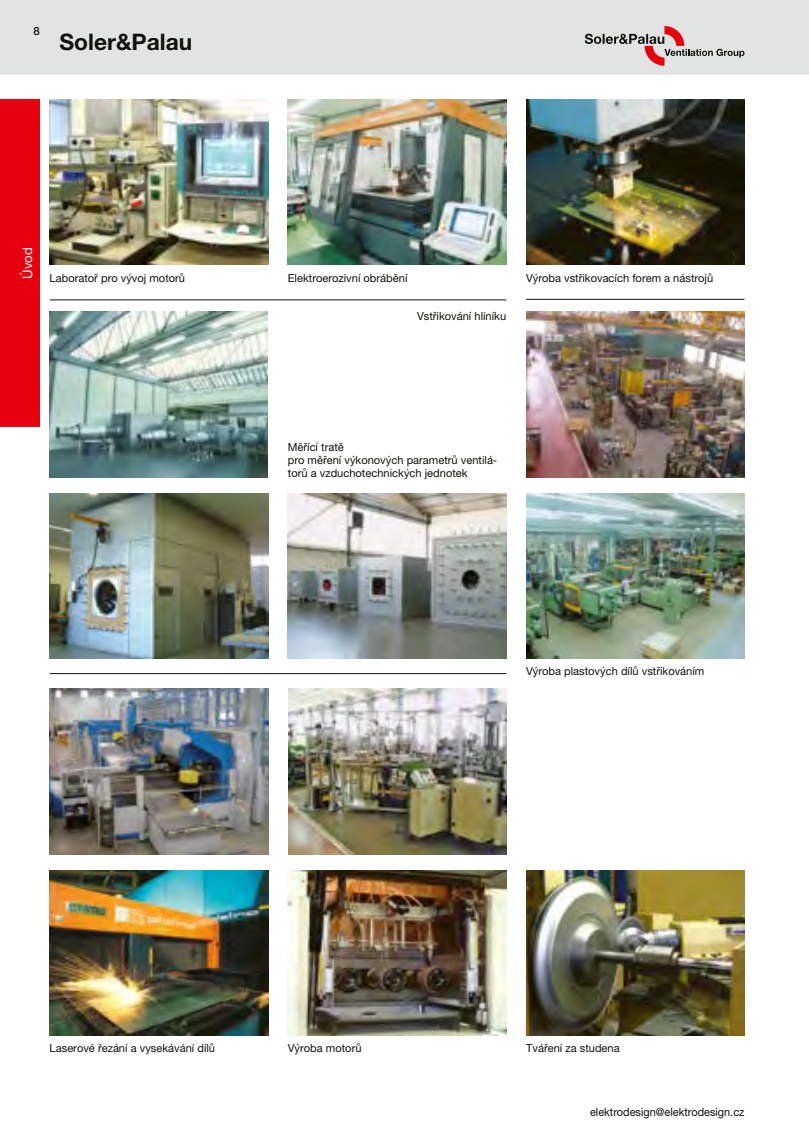
<style>
.page{position:relative;width:809px;height:1141px;background:#fff}
.page>*{position:absolute;margin:0;border:0;box-sizing:border-box;transform-origin:0 0}
.t1{font:700 22.75px "Helvetica Neue LT Pro";color:#12120d}
.t2{font:13.12px "Helvetica Neue LT Pro";color:#fff}
.t3{font:11.38px "Helvetica Neue LT Pro";color:#12120d;scale:.96 1}
.t4{font:500 11.38px "Helvetica Neue LT Pro";color:#12120d}
.t5{font:11.03px/13px "Helvetica Neue LT Pro";color:#12120d}
</style>
<div class="page">
<div style="left:0;top:0;width:809px;height:74px;background:#e2e3e3"></div>
<svg style="left:584px;top:26px;width:160px;height:40px"></svg>
<div style="left:0;top:99px;width:40px;height:328px;background:#e7000e"></div>
<img style="left:288px;top:99px;width:218px;height:165px">
<img style="left:526px;top:99px;width:218px;height:165px">
<img style="left:50px;top:99px;width:218px;height:165px">
<img style="left:50px;top:312px;width:218px;height:165px">
<img style="left:288px;top:493px;width:218px;height:165px">
<img style="left:50px;top:493px;width:218px;height:165px">
<hr style="left:50px;top:299px;width:456px;height:1px;background:#12120d">
<hr style="left:50px;top:673px;width:456px;height:1px;background:#12120d">
<hr style="left:526px;top:299px;width:218px;height:1px;background:#12120d">
<img style="left:526px;top:312px;width:218px;height:165px">
<img style="left:50px;top:689px;width:218px;height:165px">
<img style="left:50px;top:870px;width:218px;height:165px">
<img style="left:288px;top:689px;width:218px;height:165px">
<img style="left:288px;top:870px;width:218px;height:165px">
<img style="left:526px;top:870px;width:218px;height:165px">
<img style="left:526px;top:493px;width:218px;height:165px">
<p class="t4" style="left:33px;top:25px;width:8px">8</p>
<h1 class="t1" style="left:60px;top:27px;width:134px">Soler&amp;Palau</h1>
<p class="t2" style="left:20px;top:279px;width:33px;rotate:-90deg">Úvod</p>
<p class="t5" style="left:50px;top:272px;width:137px">Laboratoř pro vývoj motorů</p>
<p class="t5" style="left:288px;top:272px;width:121px">Elektroerozivní obrábění</p>
<p class="t5" style="left:417px;top:309px;width:91px">Vstřikování hliníku</p>
<p class="t5" style="left:526px;top:272px;width:189px">Výroba vstřikovacích forem a nástrojů</p>
<p class="t5" style="left:288px;top:441px;width:211px">Měřící tratě<br>pro měření výkonových parametrů ventilá&shy;torů a vzduchotechnických jednotek</p>
<p class="t5" style="left:526px;top:664px;width:180px">Výroba plastových dílů vstřikováním</p>
<p class="t5" style="left:50px;top:1042px;width:167px">Laserové řezání a vysekávání dílů</p>
<p class="t5" style="left:288px;top:1042px;width:75px">Výroba motorů</p>
<p class="t5" style="left:526px;top:1042px;width:95px">Tváření za studena</p>
<p class="t3" style="left:590px;top:1105px;width:162px">elektrodesign@elektrodesign.cz</p>
</div>
